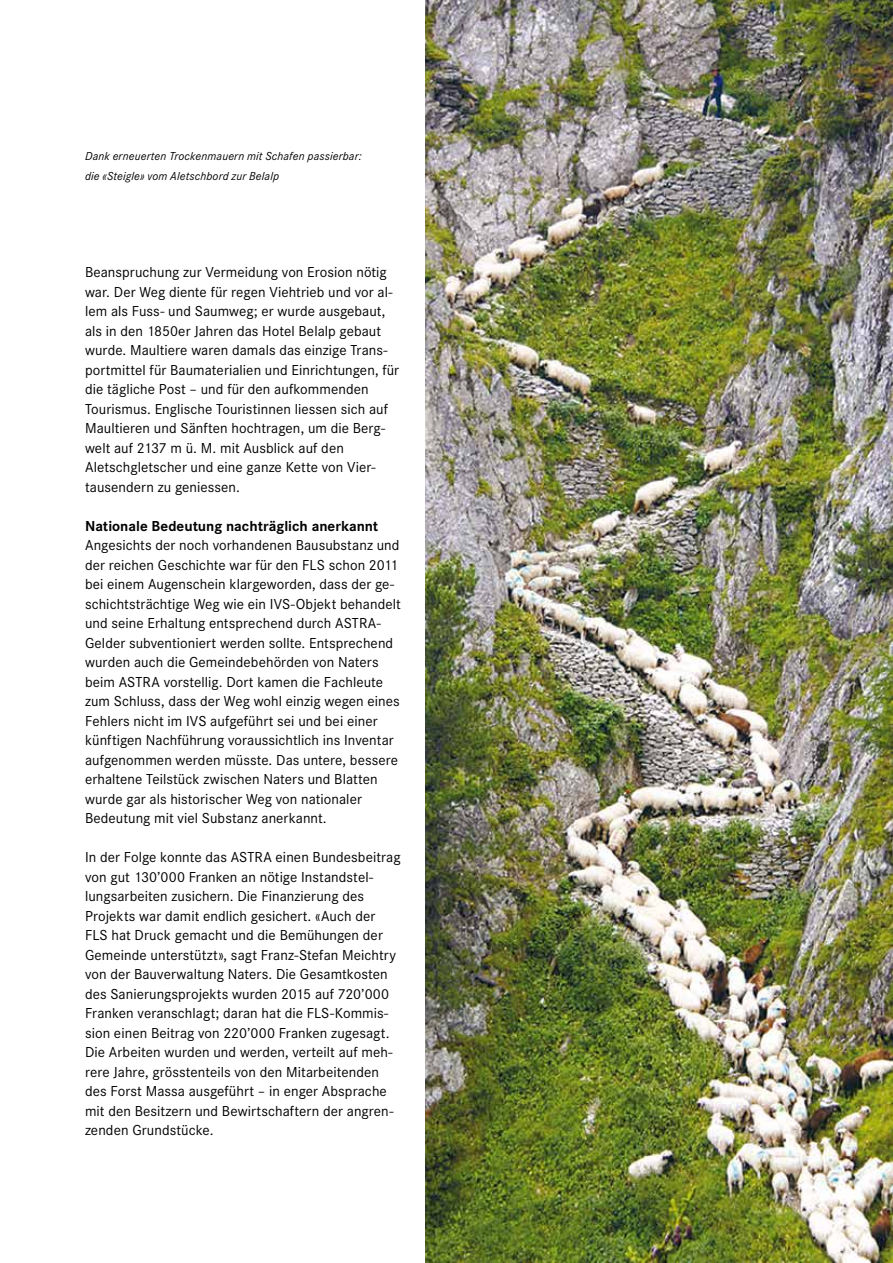
<style>
.page{position:relative;width:893px;height:1263px;background:#fff}
.page>*{position:absolute;margin:0;border:0;box-sizing:border-box;transform-origin:0 0}
.t1{font:15px/19.5px "Corporate S";letter-spacing:.005em;color:#000}
.t2{font:700 15px "Corporate S";color:#000}
.t3{font:italic 12px/19.5px "Corporate S";letter-spacing:.015em;color:#000}
</style>
<div class="page">
<img style="left:425px;top:0;width:468px;height:1263px">
<p class="t3" style="left:85px;top:147px;width:278px">Dank erneuerten Trockenmauern mit Schafen passierbar: die «Steigle» vom Aletschbord zur Belalp</p>
<p class="t1" style="left:85px;top:263px;width:316px">Beanspruchung zur Vermeidung von Erosion nötig war. Der Weg diente für regen Viehtrieb und vor al&shy;lem als Fuss- und Saumweg; er wurde ausgebaut, als in den 1850er Jahren das Hotel Belalp gebaut wurde. Maultiere waren damals das einzige Trans&shy;portmittel für Baumaterialien und Einrichtungen, für die tägliche Post – und für den aufkommenden Tourismus. Englische Touristinnen liessen sich auf Maultieren und Sänften hochtragen, um die Berg&shy;welt auf 2137 m ü. M. mit Ausblick auf den Aletschgletscher und eine ganze Kette von Vier&shy;tausendern zu geniessen.</p>
<p class="t2" style="left:85px;top:517px;width:295px">Nationale Bedeutung nachträglich anerkannt</p>
<p class="t1" style="left:85px;top:536px;width:317px">Angesichts der noch vorhandenen Bausubstanz und der reichen Geschichte war für den FLS schon 2011 bei einem Augenschein klargeworden, dass der ge&shy;schichtsträchtige Weg wie ein IVS-Objekt behandelt und seine Erhaltung entsprechend durch ASTRA-Gelder subventioniert werden sollte. Entsprechend wurden auch die Gemeindebehörden von Naters beim ASTRA vorstellig. Dort kamen die Fachleute zum Schluss, dass der Weg wohl einzig wegen eines Fehlers nicht im IVS aufgeführt sei und bei einer künftigen Nachführung voraussichtlich ins Inventar aufgenommen werden müsste. Das untere, bessere erhaltene Teilstück zwischen Naters und Blatten wurde gar als historischer Weg von nationaler Bedeutung mit viel Substanz anerkannt.</p>
<p class="t1" style="left:85px;top:848px;width:317px">In der Folge konnte das ASTRA einen Bundesbeitrag von gut 130’000 Franken an nötige Instandstel&shy;lungsarbeiten zusichern. Die Finanzierung des Projekts war damit endlich gesichert. «Auch der FLS hat Druck gemacht und die Bemühungen der Gemeinde unterstützt», sagt Franz-Stefan Meichtry von der Bauverwaltung Naters. Die Gesamtkosten des Sanierungsprojekts wurden 2015 auf 720’000<br>Franken veranschlagt; daran hat die FLS-Kommis&shy;sion einen Beitrag von 220’000 Franken zugesagt.<br>Die Arbeiten wurden und werden, verteilt auf meh&shy;rere Jahre, grösstenteils von den Mitarbeitenden des Forst Massa ausgeführt – in enger Absprache mit den Besitzern und Bewirtschaftern der angren&shy;zenden Grundstücke.</p>
</div>
